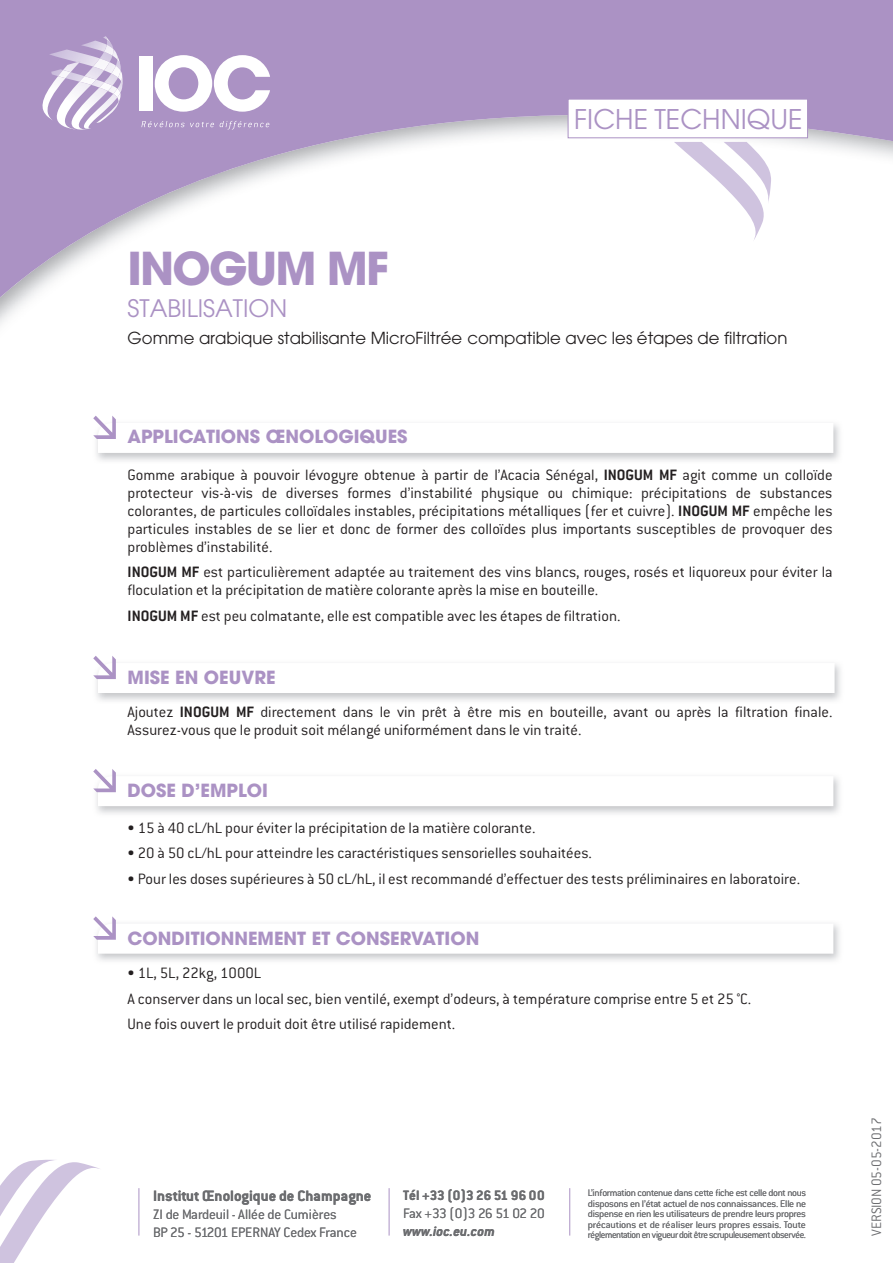
<style>
.page{position:relative;width:893px;height:1263px;background:#fff}
.page>*{position:absolute;margin:0;border:0;box-sizing:border-box;transform-origin:0 0}
.t1{font:700 45px "Avant Garde LT";letter-spacing:-.04em;color:#ab92c4}
.t2{font:27px "Avant Garde LT";color:#ab92c4}
.t3{font:24px "Avant Garde LT";color:#ab92c4}
.t4{font:700 18px "Avant Garde LT";color:#ab92c4}
.t5{font:300 16.5px/18px "Conduit ITC";color:#231f20}
.t6{font:16.5px "Avant Garde LT";color:#231f20}
.t7{font:700 16.5px "Conduit ITC";color:#6c6d70}
.t8{font:300 15px/18px "Conduit ITC";letter-spacing:-.01em;color:#6c6d70}
.t9{font:700 15px "Conduit ITC";color:#6c6d70}
.t10{font:300 15px "Conduit ITC";letter-spacing:-.03em;color:#6c6d70}
.t11{font:italic 700 15px "Conduit ITC";color:#6c6d70}
.t12{font:300 10.5px/10.5px "Conduit ITC";letter-spacing:-.035em;color:#6c6d70;text-align:justify}
.s1{font-weight:700}
</style>
<div class="page">
<svg style="left:0;top:0;width:893px;height:324px"></svg>
<svg style="left:0;top:1160px;width:100px;height:103px"></svg>
<svg style="left:567px;top:98px;width:241px;height:41px"></svg>
<hr style="left:139px;top:1188px;width:1px;height:47px;background:#ab92c4">
<hr style="left:389px;top:1188px;width:1px;height:47px;background:#ab92c4">
<hr style="left:569px;top:1188px;width:1px;height:47px;background:#ab92c4">
<img style="left:49px;top:49px;width:6px;height:13px">
<img style="left:121px;top:75px;width:2px;height:54px">
<img style="left:113px;top:105px;width:8px;height:25px">
<img style="left:55px;top:36px;width:58px;height:94px">
<img style="left:93px;top:58px;width:6px;height:12px">
<img style="left:79px;top:76px;width:17px;height:9px">
<svg style="left:99px;top:36px;width:23px;height:69px"></svg>
<img style="left:39px;top:62px;width:40px;height:59px">
<svg style="left:58px;top:70px;width:13px;height:8px"></svg>
<svg style="left:141px;top:121px;width:73px;height:6px"></svg>
<svg style="left:220px;top:121px;width:49px;height:8px"></svg>
<div style="left:139px;top:56px;width:14px;height:55px;background:#fff"></div>
<svg style="left:155px;top:55px;width:115px;height:57px"></svg>
<img style="left:674px;top:142px;width:92px;height:100px">
<img style="left:724px;top:142px;width:47px;height:62px">
<svg style="left:93px;top:416px;width:740px;height:37px"></svg>
<svg style="left:93px;top:656px;width:742px;height:37px"></svg>
<svg style="left:93px;top:769px;width:740px;height:37px"></svg>
<svg style="left:93px;top:916px;width:740px;height:38px"></svg>
<h2 class="t2" style="left:574px;top:103px;width:230px">FICHE TECHNIQUE</h2>
<h1 class="t1" style="left:128px;top:239px;width:263px">INOGUM MF</h1>
<h3 class="t3" style="left:128px;top:294px;width:161px">STABILISATION</h3>
<p class="t6" style="left:128px;top:328px;width:661px">Gomme arabique stabilisante MicroFiltrée compatible avec les étapes de filtration</p>
<p class="t4" style="left:128px;top:425px;width:281px">APPLICATIONS ŒNOLOGIQUES</p>
<p class="t5" style="left:128px;top:466px;width:706px;text-align:justify">Gomme arabique à pouvoir lévogyre obtenue à partir de l’Acacia Sénégal, <span class="s1">INOGUM MF</span> agit comme un colloïde protecteur vis-à-vis de diverses formes d’instabilité physique ou chimique: précipitations de substances colorantes, de particules colloïdales instables, précipitations métalliques (fer et cuivre). <span class="s1">INOGUM MF</span> empêche les particules instables de se lier et donc de former des colloïdes plus importants susceptibles de provoquer des problèmes d’instabilité.</p>
<p class="t5" style="left:128px;top:563px;width:706px"><span class="s1">INOGUM MF</span> est particulièrement adaptée au traitement des vins blancs, rouges, rosés et liquoreux pour éviter la floculation et la précipitation de matière colorante après la mise en bouteille.</p>
<p class="t5" style="left:128px;top:607px;width:494px"><span class="s1">INOGUM MF</span> est peu colmatante, elle est compatible avec les étapes de filtration.</p>
<p class="t4" style="left:128px;top:666px;width:150px">MISE EN OEUVRE</p>
<p class="t5" style="left:128px;top:703px;width:706px">Ajoutez <span class="s1">INOGUM MF</span> directement dans le vin prêt à être mis en bouteille, avant ou après la filtration finale.<br>Assurez-vous que le produit soit mélangé uniformément dans le vin traité.</p>
<p class="t4" style="left:128px;top:779px;width:142px">DOSE D’EMPLOI</p>
<p class="t5" style="left:128px;top:819px;width:409px">• 15 à 40 cL/hL pour éviter la précipitation de la matière colorante.</p>
<p class="t5" style="left:128px;top:844px;width:466px">• 20 à 50 cL/hL pour atteindre les caractéristiques sensorielles souhaitées.</p>
<p class="t5" style="left:128px;top:869px;width:674px">• Pour les doses supérieures à 50 cL/hL, il est recommandé d’effectuer des tests préliminaires en laboratoire.</p>
<p class="t4" style="left:128px;top:926px;width:353px">CONDITIONNEMENT ET CONSERVATION</p>
<p class="t5" style="left:128px;top:960px;width:625px;line-height:25.5px">• 1L, 5L, 22kg, 1000L<br>A conserver dans un local sec, bien ventilé, exempt d’odeurs, à température comprise entre 5 et 25 °C.<br>Une fois ouvert le produit doit être utilisé rapidement.</p>
<p class="t7" style="left:153px;top:1186px;width:220px">Institut Œnologique de Champagne</p>
<p class="t8" style="left:153px;top:1205px;width:205px">ZI de Mardeuil - Allée de Cumières<br>BP 25 - 51201 EPERNAY Cedex France</p>
<p class="t9" style="left:403px;top:1186px;width:143px">Tél +33 (0)3 26 51 96 00</p>
<p class="t10" style="left:403px;top:1205px;width:143px">Fax +33 (0)3 26 51 02 20</p>
<p class="t11" style="left:403px;top:1222px;width:93px">www.ioc.eu.com</p>
<p class="t12" style="left:588px;top:1188px;width:220px">L’information contenue dans cette fiche est celle dont nous disposons en l’état actuel de nos connaissances. Elle ne dispense en rien les utilisateurs de prendre leurs propres précautions et de réaliser leurs propres essais. Toute réglementationenvigueurdoitêtrescrupuleusementobservée.</p>
<p class="t8" style="left:867px;top:1235px;width:120px;rotate:-90deg">VERSION 05-05-2017</p>
</div>
